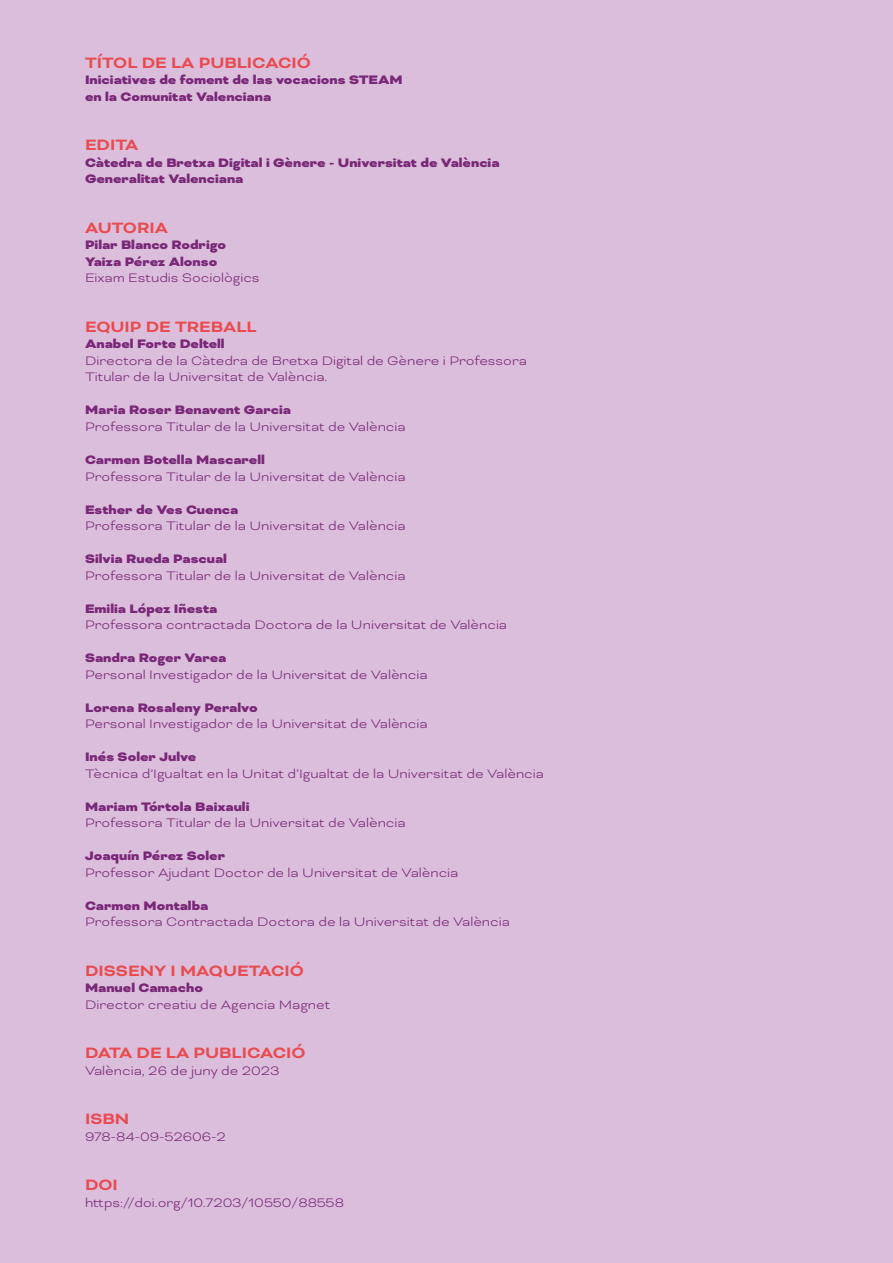
<style>
.page{position:relative;width:893px;height:1263px;background:#dbbddc}
.page>*{position:absolute;margin:0;border:0;box-sizing:border-box;transform-origin:0 0}
.t1{font:700 17.25px "Bicyclette";color:#e94b4e;scale:1.1 1}
.t2{font:300 14.1px/16.5px "Bicyclette";color:#792776;scale:1.1 1}
.t3{font:900 14.1px/16.5px "Bicyclette";color:#792776;scale:1.1 1}
</style>
<div class="page">
<p class="t1" style="left:85px;top:53px;width:207px">TÍTOL DE LA PUBLICACIÓ</p>
<p class="t3" style="left:85px;top:72px;width:290px">Iniciatives de foment de las vocacions STEAM en la Comunitat Valenciana</p>
<p class="t1" style="left:85px;top:135px;width:50px">EDITA</p>
<p class="t3" style="left:85px;top:155px;width:378px">Càtedra de Bretxa Digital i Gènere - Universitat de València<br>Generalitat Valenciana</p>
<p class="t1" style="left:85px;top:218px;width:77px">AUTORIA</p>
<p class="t3" style="left:85px;top:237px;width:130px">Pilar Blanco Rodrigo<br>Yaiza Pérez Alonso</p>
<p class="t2" style="left:85px;top:270px;width:160px">Eixam Estudis Sociològics</p>
<p class="t1" style="left:85px;top:317px;width:158px">EQUIP DE TREBALL</p>
<p class="t3" style="left:85px;top:336px;width:128px">Anabel Forte Deltell</p>
<p class="t2" style="left:85px;top:352px;width:403px">Directora de la Càtedra de Bretxa Digital de Gènere i Professora<br>Titular de la Universitat de València.</p>
<p class="t3" style="left:85px;top:402px;width:189px">Maria Roser Benavent Garcia</p>
<p class="t2" style="left:85px;top:418px;width:293px">Professora Titular de la Universitat de València</p>
<p class="t3" style="left:85px;top:452px;width:165px">Carmen Botella Mascarell</p>
<p class="t2" style="left:85px;top:468px;width:293px">Professora Titular de la Universitat de València</p>
<p class="t3" style="left:85px;top:501px;width:141px">Esther de Ves Cuenca</p>
<p class="t2" style="left:85px;top:517px;width:293px">Professora Titular de la Universitat de València</p>
<p class="t3" style="left:85px;top:551px;width:131px">Silvia Rueda Pascual</p>
<p class="t2" style="left:85px;top:567px;width:293px">Professora Titular de la Universitat de València</p>
<p class="t3" style="left:85px;top:600px;width:122px">Emilia López Iñesta</p>
<p class="t2" style="left:85px;top:616px;width:385px">Professora contractada Doctora de la Universitat de València</p>
<p class="t3" style="left:85px;top:650px;width:130px">Sandra Roger Varea</p>
<p class="t2" style="left:85px;top:666px;width:313px">Personal Investigador de la Universitat de València</p>
<p class="t3" style="left:85px;top:699px;width:158px">Lorena Rosaleny Peralvo</p>
<p class="t2" style="left:85px;top:715px;width:313px">Personal Investigador de la Universitat de València</p>
<p class="t3" style="left:85px;top:749px;width:103px">Inés Soler Julve</p>
<p class="t2" style="left:85px;top:765px;width:419px">Tècnica d’Igualtat en la Unitat d’Igualtat de la Universitat de València</p>
<p class="t3" style="left:85px;top:798px;width:151px">Mariam Tórtola Baixauli</p>
<p class="t2" style="left:85px;top:814px;width:293px">Professora Titular de la Universitat de València</p>
<p class="t3" style="left:85px;top:848px;width:129px">Joaquín Pérez Soler</p>
<p class="t2" style="left:85px;top:864px;width:341px">Professor Ajudant Doctor de la Universitat de València</p>
<p class="t3" style="left:85px;top:897px;width:114px">Carmen Montalba</p>
<p class="t2" style="left:85px;top:913px;width:388px">Professora Contractada Doctora de la Universitat de València</p>
<p class="t1" style="left:85px;top:960px;width:201px">DISSENY I MAQUETACIÓ</p>
<p class="t3" style="left:85px;top:980px;width:109px">Manuel Camacho</p>
<p class="t2" style="left:85px;top:996px;width:224px">Director creatiu de Agencia Magnet</p>
<p class="t1" style="left:85px;top:1043px;width:202px">DATA DE LA PUBLICACIÓ</p>
<p class="t2" style="left:85px;top:1062px;width:178px">València, 26 de juny de 2023</p>
<p class="t1" style="left:85px;top:1109px;width:42px">ISBN</p>
<p class="t2" style="left:85px;top:1128px;width:130px">978-84-09-52606-2</p>
<p class="t1" style="left:85px;top:1175px;width:31px">DOI</p>
<p class="t2" style="left:85px;top:1194px;width:237px">https://doi.org/10.7203/10550/88558</p>
</div>
